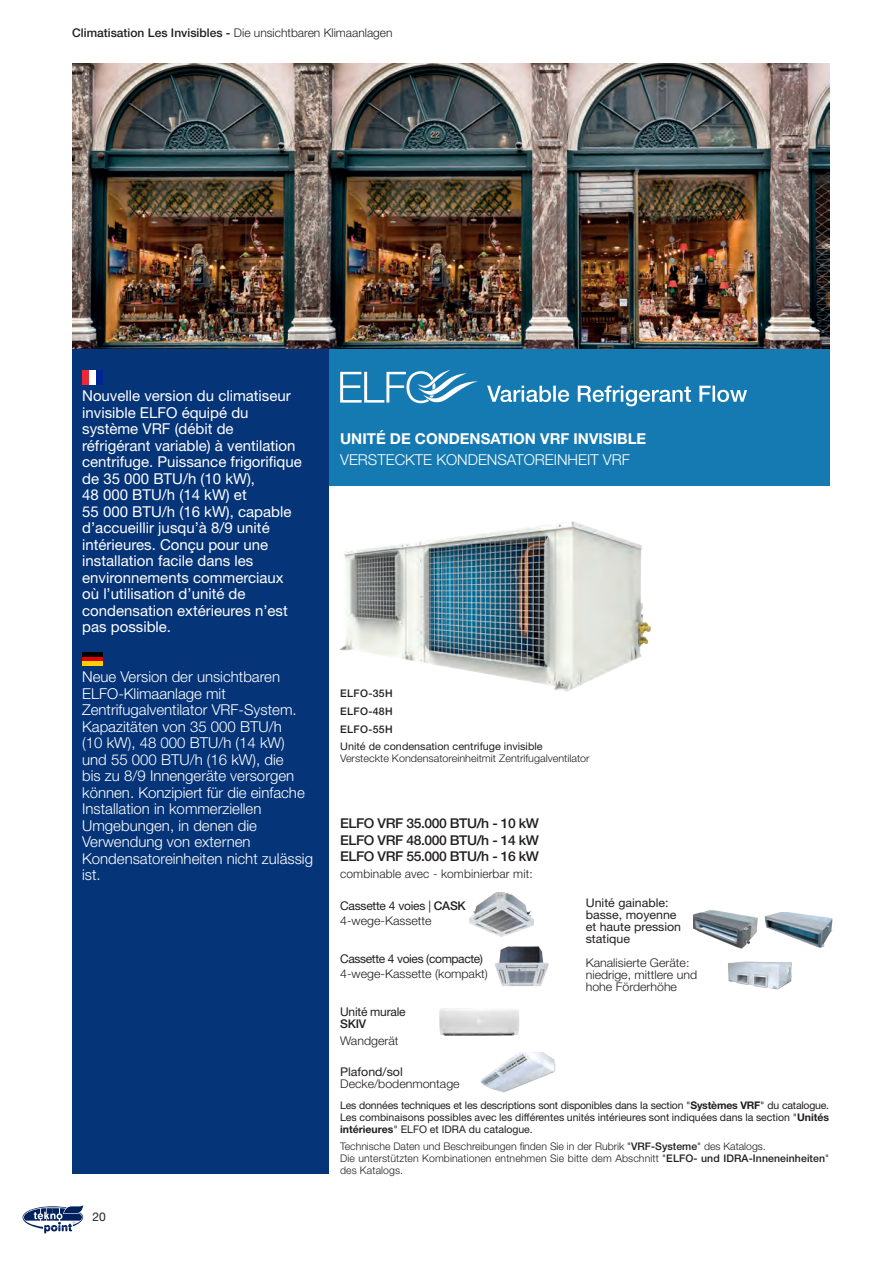
<style>
.page{position:relative;width:893px;height:1263px;background:#fff}
.page>*{position:absolute;margin:0;border:0;box-sizing:border-box;transform-origin:0 0}
.t1{font:15px/16.5px "Helvetica Neue LT Std";color:#fff}
.t2{font:300 15px/16.5px "Helvetica Neue LT Std";color:#fff}
.t3{font:700 15px "Helvetica Neue LT Std";color:#fff}
.t4{font:500 13.5px "Helvetica Neue LT Std";letter-spacing:-.03em;color:#231f20}
.t5{font:300 12px/12px "Helvetica Neue LT Std";color:#231f20}
.t6{font:12px/12px "Helvetica Neue LT Std";color:#231f20}
.t7{font:500 12px "Helvetica Neue LT Std";color:#231f20}
.t8{font:12px/12px "Helvetica Neue LT Std";letter-spacing:-.02em;color:#231f20}
.t9{font:12px "Helvetica Neue LT Std";letter-spacing:-.03em;color:#231f20}
.t10{font:300 10.5px/12px "Helvetica Neue LT Std";color:#231f20}
.t11{font:10.5px/12px "Helvetica Neue LT Std";color:#231f20}
.t12{font:10.5px "Helvetica Neue LT Std";letter-spacing:-.02em;color:#231f20}
.t13{font:500 10.5px "Helvetica Neue LT Std";letter-spacing:.03em;color:#231f20}
.s1{font-weight:300}
.s2{font-weight:500}
.s3{font-weight:700}
</style>
<div class="page">
<div style="left:329px;top:349px;width:500px;height:137px;background:#157ab1"></div>
<div style="left:72px;top:349px;width:257px;height:825px;background:#053479"></div>
<svg style="left:22px;top:1205px;width:62px;height:29px"></svg>
<img style="left:72px;top:64px;width:757px;height:285px">
<img style="left:339px;top:521px;width:312px;height:171px">
<img style="left:693px;top:910px;width:65px;height:39px">
<img style="left:765px;top:912px;width:67px;height:36px">
<img style="left:728px;top:961px;width:64px;height:29px">
<img style="left:495px;top:946px;width:54px;height:41px">
<img style="left:470px;top:892px;width:63px;height:44px">
<img style="left:480px;top:1052px;width:76px;height:40px">
<img style="left:439px;top:1008px;width:80px;height:28px">
<svg style="left:487px;top:386px;width:260px;height:20px"></svg>
<svg style="left:340px;top:370px;width:138px;height:33px"></svg>
<div style="left:82px;top:370px;width:21px;height:15px;background:#ed2938"></div>
<div style="left:89px;top:370px;width:14px;height:15px;background:#fff"></div>
<div style="left:96px;top:370px;width:7px;height:15px;background:#002494"></div>
<div style="left:82px;top:652px;width:21px;height:14px;background:#000"></div>
<div style="left:82px;top:657px;width:21px;height:9px;background:#de0000"></div>
<div style="left:82px;top:661px;width:21px;height:5px;background:#ffcf00"></div>
<p class="t7" style="left:72px;top:26px;width:322px">Climatisation Les Invisibles - <span class="s1">Die unsichtbaren Klimaanlagen</span></p>
<p class="t1" style="left:82px;top:387px;width:221px">Nouvelle version du climatiseur invisible ELFO équipé du système VRF (débit de réfrigérant variable) à ventilation centrifuge. Puissance frigorifique de 35 000 BTU/h (10 kW),<br>48 000 BTU/h (14 kW) et<br>55 000 BTU/h (16 kW), capable d’accueillir jusqu’à 8/9 unité intérieures. Conçu pour une installation facile dans les environnements commerciaux où l’utilisation d’unité de condensation extérieures n’est pas possible.</p>
<p class="t2" style="left:82px;top:668px;width:232px">Neue Version der unsichtbaren<br>ELFO-Klimaanlage mit<br>Zentrifugalventilator VRF-System.<br>Kapazitäten von 35 000 BTU/h<br>(10 kW), 48 000 BTU/h (14 kW) und 55 000 BTU/h (16 kW), die<br>bis zu 8/9 Innengeräte versorgen können. Konzipiert für die einfache<br>Installation in kommerziellen<br>Umgebungen, in denen die<br>Verwendung von externen<br>Kondensatoreinheiten nicht zulässig ist.</p>
<p class="t6" style="left:93px;top:1210px;width:15px">20</p>
<p class="t3" style="left:340px;top:430px;width:308px">UNITÉ DE CONDENSATION VRF INVISIBLE</p>
<p class="t2" style="left:340px;top:452px;width:291px">VERSTECKTE KONDENSATOREINHEIT VRF</p>
<p class="t13" style="left:340px;top:687px;width:54px">ELFO-35H</p>
<p class="t13" style="left:340px;top:705px;width:54px">ELFO-48H</p>
<p class="t13" style="left:340px;top:723px;width:54px">ELFO-55H</p>
<p class="t11" style="left:340px;top:740px;width:204px">Unité de condensation centrifuge invisible</p>
<p class="t10" style="left:340px;top:752px;width:251px">Versteckte Kondensatoreinheitmit Zentrifugalventilator</p>
<p class="t4" style="left:340px;top:815px;width:200px">ELFO VRF 35.000 BTU/h - 10 kW</p>
<p class="t4" style="left:340px;top:832px;width:200px">ELFO VRF 48.000 BTU/h - 14 kW</p>
<p class="t4" style="left:340px;top:848px;width:200px">ELFO VRF 55.000 BTU/h - 16 kW</p>
<p class="t5" style="left:340px;top:867px;width:194px">combinable avec - kombinierbar mit:</p>
<p class="t8" style="left:340px;top:899px;width:127px">Cassette 4 voies | <span class="s2">CASK</span></p>
<p class="t5" style="left:340px;top:914px;width:93px">4-wege-Kassette</p>
<p class="t9" style="left:340px;top:952px;width:144px">Cassette 4 voies (compacte)</p>
<p class="t5" style="left:340px;top:968px;width:149px">4-wege-Kassette (kompakt)</p>
<p class="t8" style="left:340px;top:1006px;width:67px">Unité murale<br><span class="s2">SKIV</span></p>
<p class="t5" style="left:340px;top:1034px;width:60px">Wandgerät</p>
<p class="t6" style="left:340px;top:1066px;width:64px">Plafond/sol</p>
<p class="t5" style="left:340px;top:1078px;width:121px">Decke/bodenmontage</p>
<p class="t6" style="left:586px;top:897px;width:92px">Unité gainable: basse, moyenne</p>
<p class="t6" style="left:586px;top:921px;width:97px">et haute pression statique</p>
<p class="t5" style="left:586px;top:956px;width:113px">Kanalisierte Geräte: niedrige, mittlere und hohe Förderhöhe</p>
<p class="t12" style="left:340px;top:1099px;width:491px">Les données techniques et les descriptions sont disponibles dans la section "<span class="s3">Systèmes VRF</span>" du catalogue.</p>
<p class="t11" style="left:340px;top:1111px;width:491px">Les combinaisons possibles avec les différentes unités intérieures sont indiquées dans la section "<span class="s3">Unités intérieures</span>" ELFO et IDRA du catalogue.</p>
<p class="t10" style="left:340px;top:1140px;width:427px">Technische Daten und Beschreibungen finden Sie in der Rubrik "<span class="s2">VRF-Systeme</span>" des Katalogs.</p>
<p class="t10" style="left:340px;top:1152px;width:491px">Die unterstützten Kombinationen entnehmen Sie bitte dem Abschnitt "<span class="s2">ELFO- und IDRA-Inneneinheiten</span>" des Katalogs.</p>
</div>
